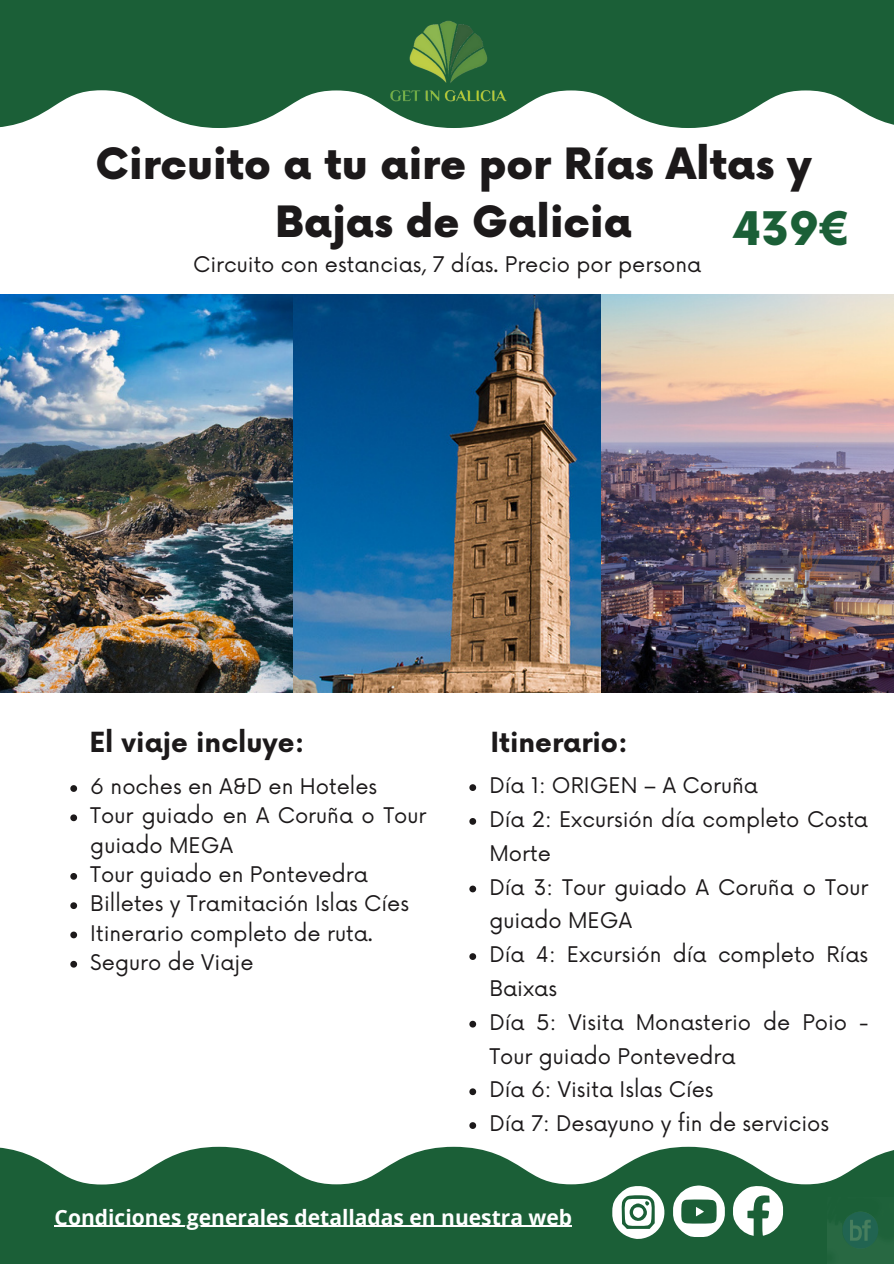
<style>
.page{position:relative;width:894px;height:1264px;background:#fff}
.page>*{position:absolute;margin:0;border:0;box-sizing:border-box;transform-origin:0 0}
.t1{font:900 45px "Now";color:#1b5f37}
.t2{font:900 42px/58.5px "Now";color:#1c191a;text-align:center}
.t3{font:700 27px "Now";color:#1c191a}
.t4{font:21px/33.8px "Now";color:#1c191a}
.t5{font:700 21px "Open Sans";color:#fff}
</style>
<div class="page">
<svg style="left:0;top:0;width:893px;height:128px;fill:#1b5f37"></svg>
<img style="left:0;top:295px;width:893px;height:397px">
<svg style="left:0;top:1146px;width:893px;height:117px;fill:#1b5f37"></svg>
<svg style="left:732px;top:1185px;width:50px;height:50px"></svg>
<svg style="left:612px;top:1185px;width:112px;height:54px"></svg>
<img style="left:383px;top:1px;width:128px;height:127px">
<svg style="left:469px;top:784px;width:7px;height:7px"></svg>
<svg style="left:469px;top:818px;width:7px;height:6px"></svg>
<svg style="left:469px;top:885px;width:7px;height:7px"></svg>
<svg style="left:469px;top:953px;width:7px;height:6px"></svg>
<svg style="left:469px;top:1020px;width:7px;height:7px"></svg>
<svg style="left:469px;top:1088px;width:7px;height:7px"></svg>
<svg style="left:469px;top:1122px;width:7px;height:6px"></svg>
<svg style="left:70px;top:785px;width:7px;height:7px"></svg>
<svg style="left:70px;top:814px;width:7px;height:7px"></svg>
<svg style="left:70px;top:873px;width:7px;height:6px"></svg>
<svg style="left:70px;top:902px;width:7px;height:7px"></svg>
<svg style="left:70px;top:931px;width:7px;height:7px"></svg>
<svg style="left:70px;top:960px;width:7px;height:7px"></svg>
<hr style="left:55px;top:1225px;width:517px;height:1px;background:#fff">
<img style="left:826px;top:1196px;width:67px;height:67px">
<h2 class="t2" style="left:96px;top:137px;width:717px">Circuito a tu aire por Rías Altas y<br>Bajas de Galicia</h2>
<p class="t4" style="left:193px;top:249px;width:509px">Circuito con estancias, 7 días. Precio por persona</p>
<h1 class="t1" style="left:732px;top:205px;width:121px">439€</h1>
<p class="t3" style="left:89px;top:727px;width:216px">El viaje incluye:</p>
<p class="t3" style="left:490px;top:727px;width:139px">Itinerario:</p>
<p class="t4" style="left:489px;top:769px;width:381px">Día 1: ORIGEN – A Coruña<br>Día 2: Excursión día completo Costa<br>Morte<br>Día 3: Tour guiado A Coruña o Tour guiado MEGA<br>Día 4: Excursión día completo Rías<br>Baixas<br>Día 5: Visita Monasterio de Poio -<br>Tour guiado Pontevedra<br>Día 6: Visita Islas Cíes<br>Día 7: Desayuno y fin de servicios</p>
<p class="t4" style="left:90px;top:773px;width:337px;line-height:29.2px">6 noches en A&amp;D en Hoteles<br>Tour guiado en A Coruña o Tour guiado MEGA<br>Tour guiado en Pontevedra<br>Billetes y Tramitación Islas Cíes<br>Itinerario completo de ruta.<br>Seguro de Viaje</p>
<p class="t5" style="left:55px;top:1202px;width:519px">Condiciones generales detalladas en nuestra web</p>
</div>
